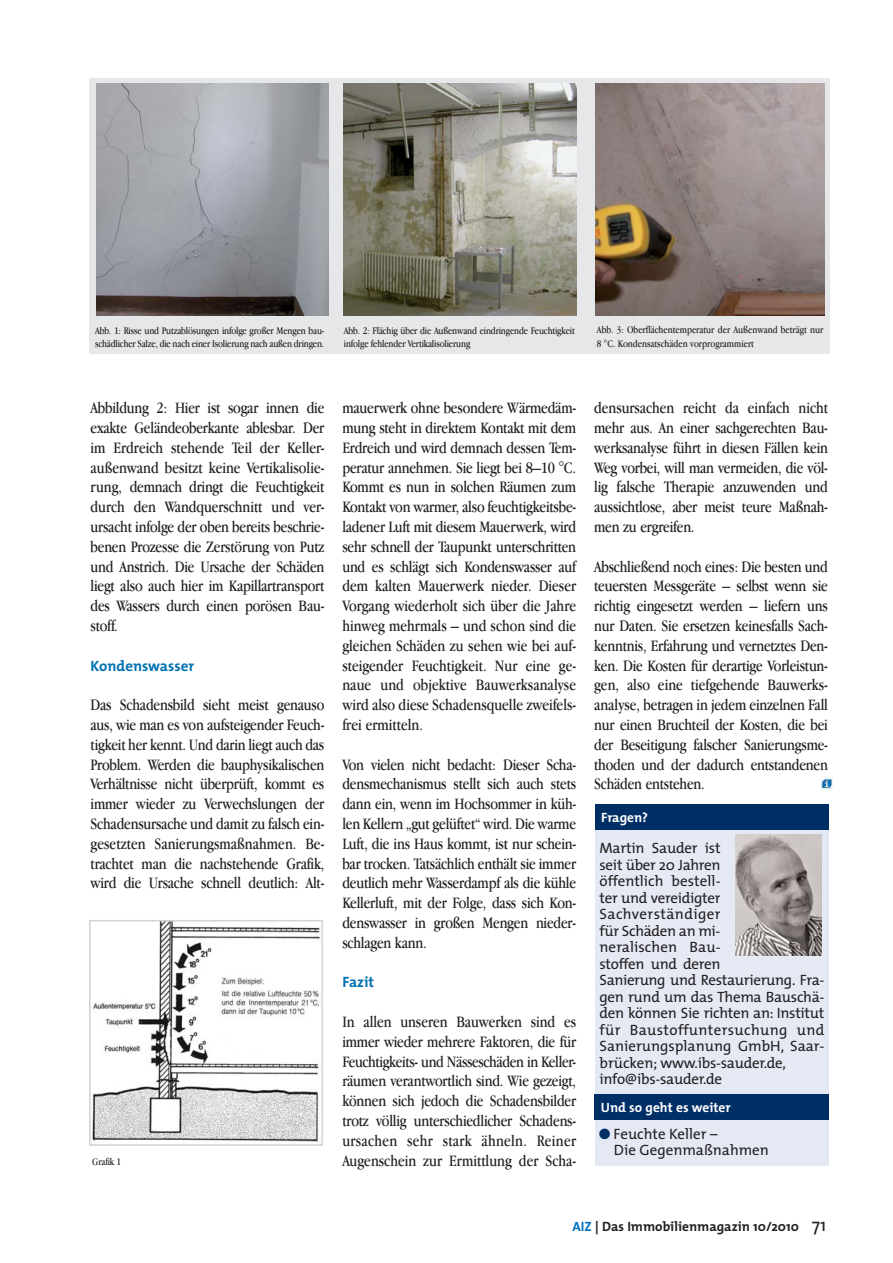
<style>
.page{position:relative;width:893px;height:1263px;background:#fff}
.page>*{position:absolute;margin:0;border:0;box-sizing:border-box;transform-origin:0 0}
.t1{font:16.5px/19.8px "Apple Garamond";letter-spacing:-.015em;color:#231f20;text-align:justify}
.t2{font:15px/16.5px "The Mix";letter-spacing:-.02em;color:#231f20}
.t3{font:15px/16.5px "The Mix";color:#231f20}
.t4{font:700 15px "The Mix";color:#0071b0}
.t5{font:700 13.5px "The Mix";color:#231f20}
.t6{font:700 13.5px "The Mix";color:#fff}
.t7{font:10.5px/13.5px "Apple Garamond";letter-spacing:-.015em;color:#231f20}
.s1{color:#0071bc}
.s2{font-weight:400;font-size:18px}
</style>
<div class="page">
<img style="left:820px;top:776px;width:13px;height:14px">
<div style="left:89px;top:78px;width:740px;height:276px;background:#e6e7e8"></div>
<img style="left:97px;top:84px;width:232px;height:232px">
<img style="left:344px;top:84px;width:232px;height:231px">
<img style="left:595px;top:84px;width:230px;height:232px">
<img style="left:92px;top:923px;width:228px;height:219px">
<div style="left:595px;top:829px;width:234px;height:337px;background:#e4e9f4"></div>
<div style="left:595px;top:804px;width:234px;height:26px;background:#002f66"></div>
<img style="left:736px;top:835px;width:86px;height:120px">
<div style="left:595px;top:1094px;width:234px;height:26px;background:#002f66"></div>
<div style="left:89px;top:920px;width:234px;height:226px;border:2px solid #d1d3d4"></div>
<p class="t7" style="left:95px;top:325px;width:231px">Abb. 1: Risse und Putzablösungen infolge großer Mengen bau&shy;schädlicher Salze, die nach einer Isolierung nach außen dringen.</p>
<p class="t7" style="left:344px;top:325px;width:232px">Abb. 2: Flächig über die Außenwand eindringende Feuchtigkeit infolge fehlender Vertikalisolierung</p>
<p class="t7" style="left:597px;top:324px;width:228px">Abb. 3: Oberflächentemperatur der Außenwand beträgt nur<br>8 °C. Kondensatschäden vorprogrammiert</p>
<p class="t1" style="left:91px;top:399px;width:235px">Abbildung 2: Hier ist sogar innen die exakte Geländeoberkante ablesbar. Der im Erdreich stehende Teil der Keller&shy;außenwand besitzt keine Vertikalisolie&shy;rung, demnach dringt die Feuchtigkeit durch den Wandquerschnitt und ver&shy;ursacht infolge der oben bereits beschrie&shy;benen Prozesse die Zerstörung von Putz und Anstrich. Die Ursache der Schäden liegt also auch hier im Kapillartransport des Wassers durch einen porösen Bau&shy;stoff.</p>
<p class="t4" style="left:91px;top:658px;width:105px">Kondenswasser</p>
<p class="t1" style="left:91px;top:696px;width:235px">Das Schadensbild sieht meist genauso aus, wie man es von aufsteigender Feuch&shy;tigkeit her kennt. Und darin liegt auch das Problem. Werden die bauphysikalischen Verhältnisse nicht überprüft, kommt es immer wieder zu Verwechslungen der Schadensursache und damit zu falsch ein&shy;gesetzten Sanierungsmaßnahmen. Be&shy;trachtet man die nachstehende Grafik, wird die Ursache schnell deutlich: Alt-</p>
<p class="t7" style="left:92px;top:1156px;width:30px">Grafik 1</p>
<p class="t1" style="left:342px;top:399px;width:235px">mauerwerk ohne besondere Wärmedäm&shy;mung steht in direktem Kontakt mit dem Erdreich und wird demnach dessen Tem&shy;peratur annehmen. Sie liegt bei 8–10 °C.<br>Kommt es nun in solchen Räumen zum Kontakt von warmer, also feuchtigkeitsbe&shy;ladener Luft mit diesem Mauerwerk, wird sehr schnell der Taupunkt unterschritten und es schlägt sich Kondenswasser auf dem kalten Mauerwerk nieder. Dieser Vorgang wiederholt sich über die Jahre hinweg mehrmals – und schon sind die gleichen Schäden zu sehen wie bei auf&shy;steigender Feuchtigkeit. Nur eine ge&shy;naue und objektive Bauwerksanalyse wird also diese Schadensquelle zweifels&shy;frei ermitteln.</p>
<p class="t1" style="left:342px;top:756px;width:235px">Von vielen nicht bedacht: Dieser Scha&shy;densmechanismus stellt sich auch stets dann ein, wenn im Hochsommer in küh&shy;len Kellern „gut gelüftet“ wird. Die warme Luft, die ins Haus kommt, ist nur schein&shy;bar trocken. Tatsächlich enthält sie immer deutlich mehr Wasserdampf als die kühle Kellerluft, mit der Folge, dass sich Kon&shy;denswasser in großen Mengen nieder&shy;schlagen kann.</p>
<p class="t4" style="left:342px;top:975px;width:33px">Fazit</p>
<p class="t1" style="left:342px;top:1013px;width:235px">In allen unseren Bauwerken sind es immer wieder mehrere Faktoren, die für Feuchtigkeits- und Nässeschäden in Keller&shy;räumen verantwortlich sind. Wie gezeigt, können sich jedoch die Schadensbilder trotz völlig unterschiedlicher Schadens&shy;ursachen sehr stark ähneln. Reiner Augenschein zur Ermittlung der Scha-</p>
<p class="t1" style="left:594px;top:399px;width:235px">densursachen reicht da einfach nicht mehr aus. An einer sachgerechten Bau&shy;werksanalyse führt in diesen Fällen kein Weg vorbei, will man vermeiden, die völ&shy;lig falsche Therapie anzuwenden und aussichtlose, aber meist teure Maßnah&shy;men zu ergreifen.</p>
<p class="t1" style="left:594px;top:558px;width:235px">Abschließend noch eines: Die besten und teuersten Messgeräte – selbst wenn sie richtig eingesetzt werden – liefern uns nur Daten. Sie ersetzen keinesfalls Sach&shy;kenntnis, Erfahrung und vernetztes Den&shy;ken. Die Kosten für derartige Vorleistun&shy;gen, also eine tiefgehende Bauwerks&shy;analyse, betragen in jedem einzelnen Fall nur einen Bruchteil der Kosten, die bei der Beseitigung falscher Sanierungsme&shy;thoden und der dadurch entstandenen Schäden entstehen.</p>
<p class="t6" style="left:601px;top:811px;width:49px">Fragen?</p>
<p class="t2" style="left:600px;top:840px;width:226px">Martin Sauder ist<br>seit über 20 Jahren<br>öffentlich bestell-<br>ter und vereidigter<br>Sachverständiger<br>für Schäden an mi-<br>neralischen Bau-<br>stoffen und deren<br>Sanierung und Restaurierung. Fra&shy;gen rund um das Thema Bauschä&shy;den können Sie richten an: Institut für Baustoffuntersuchung und<br>Sanierungsplanung GmbH, Saar&shy;brücken; www.ibs-sauder.de, info@ibs-sauder.de</p>
<p class="t6" style="left:601px;top:1100px;width:131px">Und so geht es weiter</p>
<p class="t3" style="left:614px;top:1126px;width:157px">Feuchte Keller –<br>Die Gegenmaßnahmen</p>
<p class="t5" style="left:572px;top:1220px;width:255px"><span class="s1">AIZ</span> | Das Immobilienmagazin 10/2010 <span class="s2">71</span></p>
</div>
